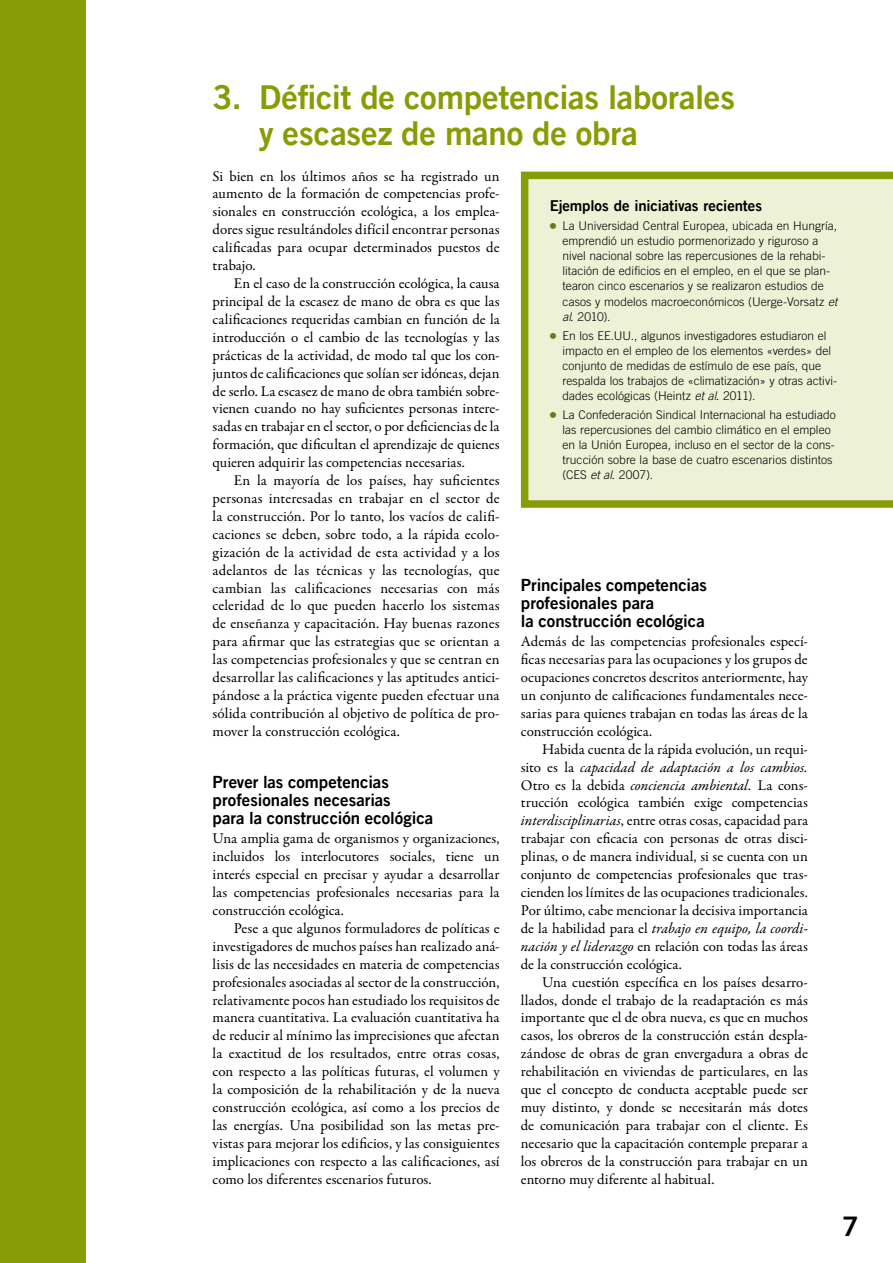
<style>
.page{position:relative;width:893px;height:1263px;background:#fff}
.page>*{position:absolute;margin:0;border:0;box-sizing:border-box;transform-origin:0 0}
.t1{font:33px/35.8px "Trade Gothic LT Com Bd 2";color:#889c05}
.t2{font:27px "Trade Gothic LT Com Bd 2";color:#000}
.t3{font:16.8px/17.9px "Trade Gothic LT Com Bd 2";color:#000}
.t4{font:15px/17.9px "Garamond Premr Pro";color:#000;text-align:justify}
.t5{font:15px "Trade Gothic LT Com Bd 2";letter-spacing:-.01em;color:#000}
.t6{font:300 12px/15px "Trade Gothic LT Com";letter-spacing:.005em;color:#000}
.s1{font-family:"Universal Newswith Comm Pi";font-weight:400;color:#74771a}
.s2{font-style:italic}
.s3{font-family:"Garamond Premr Pro";font-weight:400;font-style:italic}
</style>
<div class="page">
<div style="left:0;top:0;width:85px;height:1263px;background:#889c05"></div>
<svg style="left:521px;top:172px;width:372px;height:336px;background:#e0e6bc"></svg>
<h1 class="t1" style="left:259px;top:79px;width:478px;text-indent:-46px">3. Déficit de competencias laborales y escasez de mano de obra</h1>
<p class="t4" style="left:213px;top:167px;width:289px">Si bien en los últimos años se ha registrado un aumento de la formación de competencias profe&shy;sionales en construcción ecológica, a los emplea&shy;dores sigue resultándoles difícil encontrar personas calificadas para ocupar determinados puestos de trabajo.</p>
<p class="t4" style="left:213px;top:275px;width:289px;text-indent:21px">En el caso de la construcción ecológica, la causa principal de la escasez de mano de obra es que las calificaciones requeridas cambian en función de la introducción o el cambio de las tecnologías y las prácticas de la actividad, de modo tal que los con&shy;juntos de calificaciones que solían ser idóneas, dejan de serlo. La escasez de mano de obra también sobre&shy;vienen cuando no hay suficientes personas intere&shy;sadas en trabajar en el sector, o por deficiencias de la formación, que dificultan el aprendizaje de quienes quieren adquirir las competencias necesarias.</p>
<p class="t4" style="left:213px;top:472px;width:289px;text-indent:21px">En la mayoría de los países, hay suficientes personas interesadas en trabajar en el sector de la construcción. Por lo tanto, los vacíos de califi&shy;caciones se deben, sobre todo, a la rápida ecolo&shy;gización de la actividad de esta actividad y a los adelantos de las técnicas y las tecnologías, que cambian las calificaciones necesarias con más celeridad de lo que pueden hacerlo los sistemas de enseñanza y capacitación. Hay buenas razones para afirmar que las estrategias que se orientan a las competencias profesionales y que se centran en desarrollar las calificaciones y las aptitudes antici&shy;pándose a la práctica vigente pueden efectuar una sólida contribución al objetivo de política de pro&shy;mover la construcción ecológica.</p>
<p class="t3" style="left:213px;top:773px;width:222px">Prever las competencias profesionales necesarias<br>para la construcción ecológica</p>
<p class="t4" style="left:213px;top:830px;width:289px">Una amplia gama de organismos y organizaciones, incluidos los interlocutores sociales, tiene un interés especial en precisar y ayudar a desarrollar las competencias profesionales necesarias para la construcción ecológica.</p>
<p class="t4" style="left:213px;top:919px;width:289px;text-indent:21px">Pese a que algunos formuladores de políticas e investigadores de muchos países han realizado aná&shy;lisis de las necesidades en materia de competencias profesionales asociadas al sector de la construcción, relativamente pocos han estudiado los requisitos de manera cuantitativa. La evaluación cuantitativa ha de reducir al mínimo las imprecisiones que afectan la exactitud de los resultados, entre otras cosas, con respecto a las políticas futuras, el volumen y la composición de la rehabilitación y de la nueva construcción ecológica, así como a los precios de las energías. Una posibilidad son las metas pre&shy;vistas para mejorar los edificios, y las consiguientes implicaciones con respecto a las calificaciones, así como los diferentes escenarios futuros.</p>
<p class="t5" style="left:550px;top:197px;width:214px">Ejemplos de iniciativas recientes</p>
<p class="t6" style="left:562px;top:219px;width:277px;text-indent:-13px"><span class="s1">c</span> La Universidad Central Europea, ubicada en Hungría, emprendió un estudio pormenorizado y riguroso a nivel nacional sobre las repercusiones de la rehabi&shy;litación de edificios en el empleo, en el que se plan&shy;tearon cinco escenarios y se realizaron estudios de casos y modelos macroeconómicos (Uerge-Vorsatz <span class="s2">et al</span><span class="s3">.</span> 2010).</p>
<p class="t6" style="left:562px;top:328px;width:276px;text-indent:-13px"><span class="s1">c</span> En los EE.UU., algunos investigadores estudiaron el impacto en el empleo de los elementos «verdes» del conjunto de medidas de estímulo de ese país, que respalda los trabajos de «climatización» y otras activi&shy;dades ecológicas (Heintz <span class="s2">et al</span><span class="s3">.</span> 2011).</p>
<p class="t6" style="left:562px;top:407px;width:275px;text-indent:-13px"><span class="s1">c</span> La Confederación Sindical Internacional ha estudiado las repercusiones del cambio climático en el empleo en la Unión Europea, incluso en el sector de la cons&shy;trucción sobre la base de cuatro escenarios distintos (CES <span class="s2">et al</span><span class="s3">.</span> 2007).</p>
<p class="t3" style="left:521px;top:576px;width:188px">Principales competencias profesionales para<br>la construcción ecológica</p>
<p class="t4" style="left:521px;top:633px;width:289px">Además de las competencias profesionales especí&shy;ficas necesarias para las ocupaciones y los grupos de ocupaciones concretos descritos anteriormente, hay un conjunto de calificaciones fundamentales nece&shy;sarias para quienes trabajan en todas las áreas de la construcción ecológica.</p>
<p class="t4" style="left:521px;top:740px;width:289px;text-indent:21px">Habida cuenta de la rápida evolución, un requi&shy;sito es la <span class="s2">capacidad de adaptación a los cambios.<br></span>Otro es la debida <span class="s2">conciencia ambiental.</span> La cons&shy;trucción ecológica también exige competencias <span class="s2">interdisciplinarias</span>, entre otras cosas, capacidad para trabajar con eficacia con personas de otras disci&shy;plinas, o de manera individual, si se cuenta con un conjunto de competencias profesionales que tras&shy;cienden los límites de las ocupaciones tradicionales.<br>Por último, cabe mencionar la decisiva importancia de la habilidad para el <span class="s2">trabajo en equipo, la coordi&shy;nación y el liderazgo</span> en relación con todas las áreas de la construcción ecológica.</p>
<p class="t4" style="left:521px;top:973px;width:289px;text-indent:21px">Una cuestión específica en los países desarro&shy;llados, donde el trabajo de la readaptación es más importante que el de obra nueva, es que en muchos casos, los obreros de la construcción están despla&shy;zándose de obras de gran envergadura a obras de rehabilitación en viviendas de particulares, en las que el concepto de conducta aceptable puede ser muy distinto, y donde se necesitarán más dotes de comunicación para trabajar con el cliente. Es necesario que la capacitación contemple preparar a los obreros de la construcción para trabajar en un entorno muy diferente al habitual.</p>
<h2 class="t2" style="left:842px;top:1210px;width:18px">7</h2>
</div>
